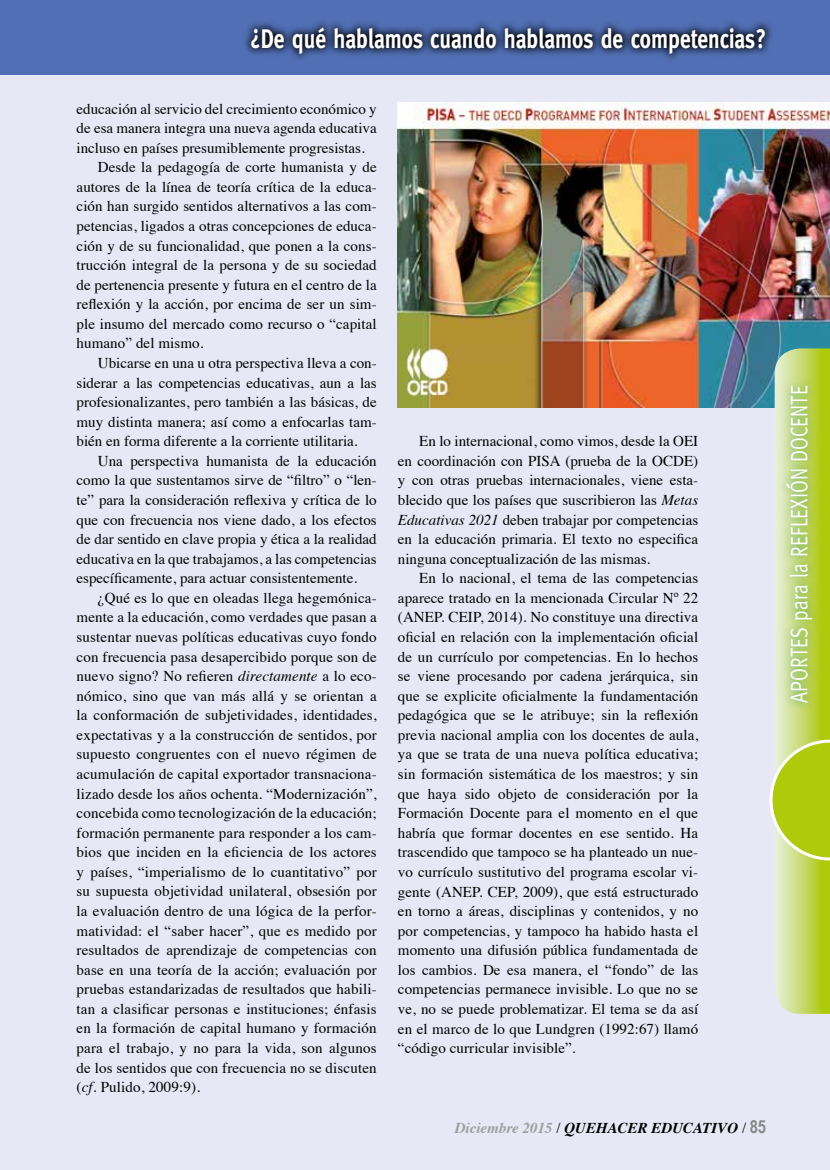
<style>
.page{position:relative;width:830px;height:1170px;background:#fff}
.page>*{position:absolute;margin:0;border:0;box-sizing:border-box;transform-origin:0 0}
.t1{font:700 27px "Meta";color:#fff;scale:.8 1}
.t2{font:24px "Meta";color:#fff;scale:.8 1}
.t3{font:15px/19.5px "Times";letter-spacing:.005em;color:#000;text-align:justify}
.t4{font:italic 700 15px "Times";color:#000}
.s1{font-style:italic}
.s2{color:#9d9d9c}
.s3{font-weight:400;font-style:normal}
.s4{font-family:"Arial Narrow";font-style:normal;font-size:18px;color:#878787}
</style>
<div class="page">
<div style="left:0;top:0;width:829px;height:1169px;background:#e6e8f6"></div>
<img style="left:398px;top:102px;width:431px;height:305px">
<div style="left:0;top:0;width:829px;height:74px;background:#516fb4"></div>
<svg style="left:769px;top:348px;width:60px;height:665px;background:#c3d669"></svg>
<div style="left:777px;top:378px;width:43px;height:333px;background:#007b3d;opacity:.6"></div>
<svg style="left:245px;top:22px;width:527px;height:37px"></svg>
<h1 class="t1" style="left:250px;top:23px;width:646px">¿De qué hablamos cuando hablamos de competencias?</h1>
<p class="t3" style="left:77px;top:97px;width:301px">educación al servicio del crecimiento económico y</p>
<p class="t3" style="left:77px;top:117px;width:301px">de esa manera integra una nueva agenda educativa</p>
<p class="t3" style="left:77px;top:137px;width:289px">incluso en países presumiblemente progresistas.</p>
<p class="t3" style="left:98px;top:156px;width:280px">Desde la pedagogía de corte humanista y de</p>
<p class="t3" style="left:77px;top:176px;width:301px">autores de la línea de teoría crítica de la educa-</p>
<p class="t3" style="left:77px;top:195px;width:301px">ción han surgido sentidos alternativos a las com-</p>
<p class="t3" style="left:77px;top:215px;width:301px">petencias, ligados a otras concepciones de educa-</p>
<p class="t3" style="left:77px;top:234px;width:301px">ción y de su funcionalidad, que ponen a la cons-</p>
<p class="t3" style="left:77px;top:254px;width:301px">trucción integral de la persona y de su sociedad</p>
<p class="t3" style="left:77px;top:273px;width:301px">de pertenencia presente y futura en el centro de la</p>
<p class="t3" style="left:77px;top:293px;width:301px">reflexión y la acción, por encima de ser un sim-</p>
<p class="t3" style="left:77px;top:313px;width:301px">ple insumo del mercado como recurso o “capital</p>
<p class="t3" style="left:77px;top:332px;width:128px">humano” del mismo.</p>
<p class="t3" style="left:98px;top:352px;width:280px">Ubicarse en una u otra perspectiva lleva a con-</p>
<p class="t3" style="left:77px;top:371px;width:301px">siderar a las competencias educativas, aun a las</p>
<p class="t3" style="left:77px;top:391px;width:301px">profesionalizantes, pero también a las básicas, de</p>
<p class="t3" style="left:77px;top:410px;width:301px">muy distinta manera; así como a enfocarlas tam-</p>
<p class="t3" style="left:77px;top:430px;width:282px">bién en forma diferente a la corriente utilitaria.</p>
<p class="t3" style="left:98px;top:450px;width:280px">Una perspectiva humanista de la educación</p>
<p class="t3" style="left:77px;top:469px;width:301px">como la que sustentamos sirve de “filtro” o “len-</p>
<p class="t3" style="left:77px;top:489px;width:301px">te” para la consideración reflexiva y crítica de lo</p>
<p class="t3" style="left:77px;top:508px;width:301px">que con frecuencia nos viene dado, a los efectos</p>
<p class="t3" style="left:77px;top:528px;width:301px">de dar sentido en clave propia y ética a la realidad</p>
<p class="t3" style="left:77px;top:547px;width:301px">educativa en la que trabajamos, a las competencias</p>
<p class="t3" style="left:77px;top:567px;width:282px">específicamente, para actuar consistentemente.</p>
<p class="t3" style="left:98px;top:586px;width:280px">¿Qué es lo que en oleadas llega hegemónica-</p>
<p class="t3" style="left:77px;top:606px;width:301px">mente a la educación, como verdades que pasan a</p>
<p class="t3" style="left:77px;top:626px;width:301px">sustentar nuevas políticas educativas cuyo fondo</p>
<p class="t3" style="left:77px;top:645px;width:301px">con frecuencia pasa desapercibido porque son de</p>
<p class="t3" style="left:77px;top:665px;width:301px">nuevo signo? No refieren <span class="s1">directamente</span> a lo eco-</p>
<p class="t3" style="left:77px;top:684px;width:301px">nómico, sino que van más allá y se orientan a</p>
<p class="t3" style="left:77px;top:704px;width:301px">la conformación de subjetividades, identidades,</p>
<p class="t3" style="left:77px;top:723px;width:301px">expectativas y a la construcción de sentidos, por</p>
<p class="t3" style="left:77px;top:743px;width:301px">supuesto congruentes con el nuevo régimen de</p>
<p class="t3" style="left:77px;top:762px;width:301px">acumulación de capital exportador transnaciona-</p>
<p class="t3" style="left:77px;top:782px;width:301px">lizado desde los años ochenta. “Modernización”,</p>
<p class="t3" style="left:77px;top:802px;width:301px">concebida como tecnologización de la educación;</p>
<p class="t3" style="left:77px;top:821px;width:301px">formación permanente para responder a los cam-</p>
<p class="t3" style="left:77px;top:841px;width:301px">bios que inciden en la eficiencia de los actores</p>
<p class="t3" style="left:77px;top:860px;width:301px">y países, “imperialismo de lo cuantitativo” por</p>
<p class="t3" style="left:77px;top:880px;width:301px">su supuesta objetividad unilateral, obsesión por</p>
<p class="t3" style="left:77px;top:899px;width:301px">la evaluación dentro de una lógica de la perfor-</p>
<p class="t3" style="left:77px;top:919px;width:301px">matividad: el “saber hacer”, que es medido por</p>
<p class="t3" style="left:77px;top:939px;width:301px">resultados de aprendizaje de competencias con</p>
<p class="t3" style="left:77px;top:958px;width:301px">base en una teoría de la acción; evaluación por</p>
<p class="t3" style="left:77px;top:978px;width:301px">pruebas estandarizadas de resultados que habili-</p>
<p class="t3" style="left:77px;top:997px;width:301px">tan a clasificar personas e instituciones; énfasis</p>
<p class="t3" style="left:77px;top:1017px;width:301px">en la formación de capital humano y formación</p>
<p class="t3" style="left:77px;top:1036px;width:301px">para el trabajo, y no para la vida, son algunos</p>
<p class="t3" style="left:77px;top:1056px;width:301px">de los sentidos que con frecuencia no se discuten</p>
<p class="t3" style="left:77px;top:1075px;width:125px">(<span class="s1">cf.</span> Pulido, 2009:9).</p>
<p class="t3" style="left:398px;top:430px;width:301px;text-indent:21px">En lo internacional, como vimos, desde la OEI en coordinación con PISA (prueba de la OCDE) y con otras pruebas internacionales, viene esta&shy;blecido que los países que suscribieron las <span class="s1">Metas Educativas 2021</span> deben trabajar por competencias en la educación primaria. El texto no especifica ninguna conceptualización de las mismas.</p>
<p class="t3" style="left:398px;top:567px;width:301px;text-indent:21px">En lo nacional, el tema de las competencias aparece tratado en la mencionada Circular Nº 22 (ANEP. CEIP, 2014). No constituye una directiva oficial en relación con la implementación oficial de un currículo por competencias. En lo hechos se viene procesando por cadena jerárquica, sin que se explicite oficialmente la fundamentación pedagógica que se le atribuye; sin la reflexión previa nacional amplia con los docentes de aula, ya que se trata de una nueva política educativa; sin formación sistemática de los maestros; y sin que haya sido objeto de consideración por la Formación Docente para el momento en el que habría que formar docentes en ese sentido. Ha trascendido que tampoco se ha planteado un nue&shy;vo currículo sustitutivo del programa escolar vi&shy;gente (ANEP. CEP, 2009), que está estructurado en torno a áreas, disciplinas y contenidos, y no por competencias, y tampoco ha habido hasta el momento una difusión pública fundamentada de los cambios. De esa manera, el “fondo” de las competencias permanece invisible. Lo que no se ve, no se puede problematizar. El tema se da así en el marco de lo que Lundgren (1992:67) llamó “código curricular invisible”.</p>
<p class="t4" style="left:454px;top:1113px;width:313px"><span class="s2">Diciembre 2015</span> <span class="s3">/</span> QUEHACER EDUCATIVO <span class="s3">/</span> <span class="s4">85</span></p>
<h2 class="t2" style="left:785px;top:702px;width:396px;rotate:-90deg">Aportes para la Reflexi ón Docente</h2>
<h2 class="t2" style="left:785px;top:450px;width:80px;rotate:-90deg">e</h2>
</div>
